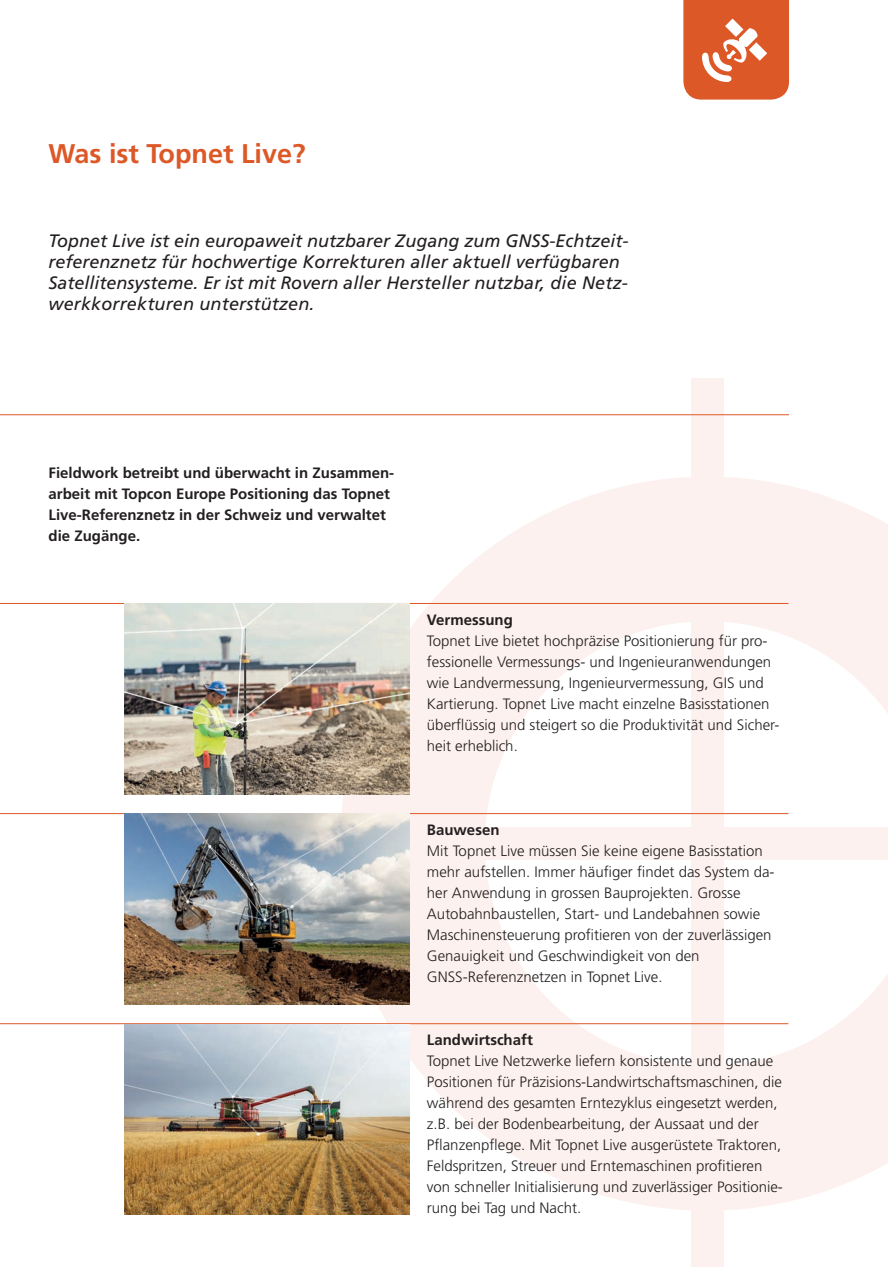
<style>
.page{position:relative;width:888px;height:1267px;background:#fff}
.page>*{position:absolute;margin:0;border:0;box-sizing:border-box;transform-origin:0 0}
.t1{font:700 27px "Frutiger";color:#dd5827}
.t2{font:italic 18px/21px "Frutiger";color:#231f20}
.t3{font:300 15px/21px "Frutiger";color:#231f20}
.t4{font:700 15px/21px "Frutiger";color:#231f20}
</style>
<div class="page">
<div style="left:691px;top:378px;width:32px;height:888px;background:#fcf1ee"></div>
<svg style="left:340px;top:476px;width:548px;height:734px;fill:#fcf1ee"></svg>
<div style="left:242px;top:827px;width:646px;height:32px;background:#fcf1ee"></div>
<hr style="left:0;top:414px;width:789px;height:1px;background:#dd5827">
<hr style="left:0;top:603px;width:788px;height:1px;background:#dd5827">
<hr style="left:0;top:813px;width:788px;height:1px;background:#dd5827">
<hr style="left:0;top:1023px;width:788px;height:1px;background:#dd5827">
<img style="left:124px;top:1024px;width:286px;height:190px">
<img style="left:124px;top:814px;width:286px;height:190px">
<img style="left:124px;top:604px;width:286px;height:190px">
<svg style="left:683px;top:0;width:106px;height:100px;background:#e16f45"></svg>
<h1 class="t1" style="left:49px;top:137px;width:259px">Was ist Topnet Live?</h1>
<p class="t2" style="left:49px;top:230px;width:581px">Topnet Live ist ein europaweit nutzbarer Zugang zum GNSS-Echtzeit&shy;referenznetz für hochwertige Korrekturen aller aktuell verfügbaren Satellitensysteme. Er ist mit Rovern aller Hersteller nutzbar, die Netz&shy;werkkorrekturen unterstützen.</p>
<p class="t4" style="left:49px;top:462px;width:347px">Fieldwork betreibt und überwacht in Zusammen&shy;arbeit mit Topcon Europe Positioning das Topnet Live-Referenznetz in der Schweiz und verwaltet die Zugänge.</p>
<p class="t4" style="left:427px;top:609px;width:87px">Vermessung</p>
<p class="t3" style="left:427px;top:630px;width:354px">Topnet Live bietet hochpräzise Positionierung für pro&shy;fessionelle Vermessungs- und Ingenieuranwendungen wie Landvermessung, Ingenieurvermessung, GIS und Kartierung. Topnet Live macht einzelne Basisstationen überflüssig und steigert so die Produktivität und Sicher&shy;heit erheblich.</p>
<p class="t4" style="left:427px;top:819px;width:74px">Bauwesen</p>
<p class="t3" style="left:427px;top:840px;width:349px">Mit Topnet Live müssen Sie keine eigene Basisstation mehr aufstellen. Immer häufiger findet das System da&shy;her Anwendung in grossen Bauprojekten. Grosse Autobahnbaustellen, Start- und Landebahnen sowie Maschinensteuerung profitieren von der zuverlässigen Genauigkeit und Geschwindigkeit von den GNSS-Referenznetzen in Topnet Live.</p>
<p class="t4" style="left:427px;top:1029px;width:107px">Landwirtschaft</p>
<p class="t3" style="left:427px;top:1050px;width:357px">Topnet Live Netzwerke liefern konsistente und genaue Positionen für Präzisions-Landwirtschaftsmaschinen, die während des gesamten Erntezyklus eingesetzt werden, z.B. bei der Bodenbearbeitung, der Aussaat und der Pflanzenpflege. Mit Topnet Live ausgerüstete Traktoren, Feldspritzen, Streuer und Erntemaschinen profitieren von schneller Initialisierung und zuverlässiger Positionie&shy;rung bei Tag und Nacht.</p>
</div>
